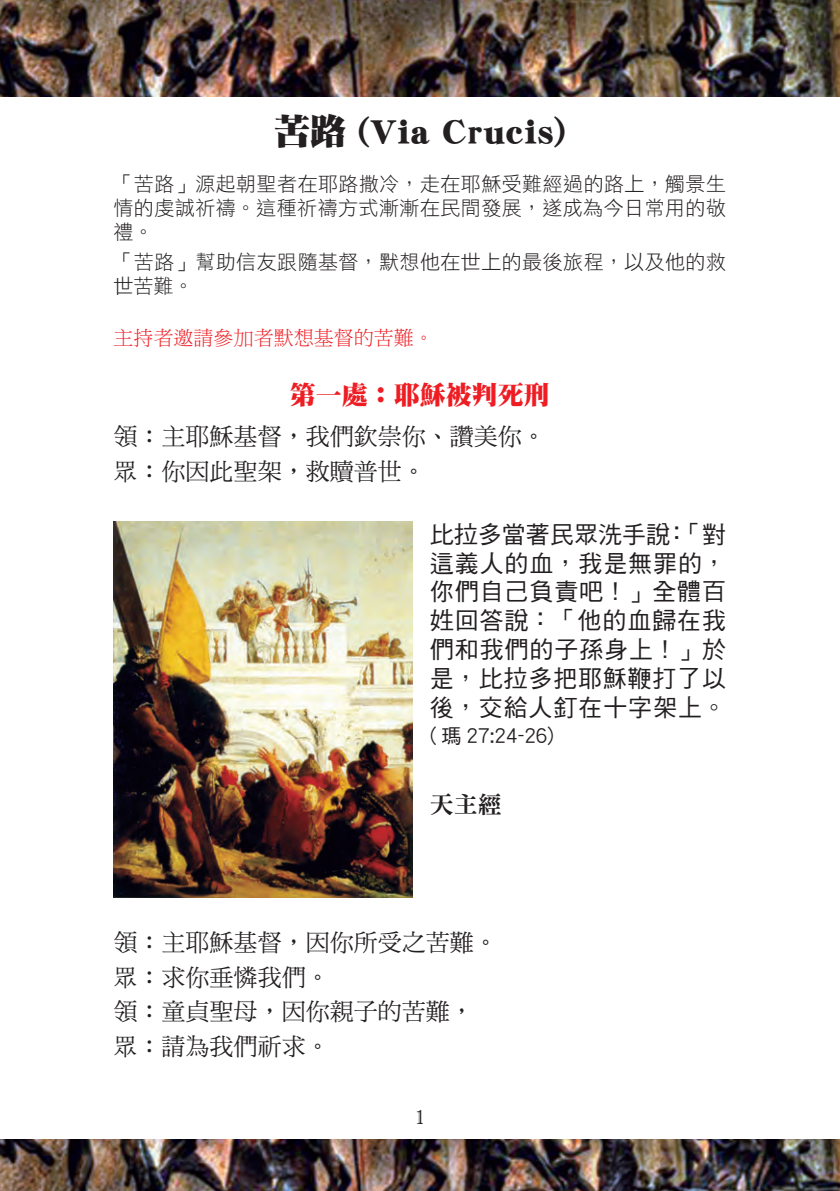
<style>
.page{position:relative;width:840px;height:1191px;background:#fff}
.page>*{position:absolute;margin:0;border:0;box-sizing:border-box;transform-origin:0 0}
.t1{font:36px "DF Ming HK W14";color:#231f20}
.t2{font:26px "DF Ming HK W12";color:#ee1d23}
.t3{font:24px/28.8px "DF Hei HK W5";letter-spacing:.035em;color:#231f20;text-align:justify}
.祈禱{font:24px "DF Ming HK W5";color:#231f20}
.祈禱-2{font:24px "DF Ming HK W9";color:#231f20}
.t4{font:20px/24px "DF Hei HK W3";letter-spacing:.02em;color:#231f20;text-align:justify}
.t5{font:20px "DF Ming HK W3";color:#ee1d23}
.t6{font:20px "DF Hei HK W5";color:#231f20}
.t7{font:20px "Imprint MT Shadow";color:#231f20}
</style>
<div class="page">
<img style="left:0;top:1139px;width:839px;height:52px">
<img style="left:0;top:0;width:839px;height:96px">
<img style="left:113px;top:522px;width:299px;height:375px">
<p class="t1" style="left:274px;top:112px;width:293px">苦路 (Via Crucis)</p>
<p class="t4" style="left:113px;top:171px;width:613px">「苦路」源起朝聖者在耶路撒冷，走在耶穌受難經過的路上，觸景生情的虔誠祈禱。這種祈禱方式漸漸在民間發展，遂成為今日常用的敬禮。</p>
<p class="t4" style="left:113px;top:249px;width:613px">「苦路」幫助信友跟隨基督，默想他在世上的最後旅程，以及他的救世苦難。</p>
<p class="t5" style="left:113px;top:327px;width:321px">主持者邀請參加者默想基督的苦難。</p>
<p class="t2" style="left:289px;top:381px;width:261px">第一處：耶穌被判死刑</p>
<p class="祈禱" style="left:113px;top:423px;width:433px">領：主耶穌基督，我們欽崇你、讚美你。</p>
<p class="祈禱" style="left:113px;top:458px;width:313px">眾：你因此聖架，救贖普世。</p>
<p class="t3" style="left:429px;top:519px;width:297px">比拉多當著民眾洗手說：「對這義人的血，我是無罪的，你們自己負責吧！」全體百姓回答說：「他的血歸在我們和我們的子孫身上！」於是，比拉多把耶穌鞭打了以後，交給人釘在十字架上。</p>
<p class="t6" style="left:429px;top:725px;width:126px">( 瑪 27:24-26)</p>
<p class="祈禱-2" style="left:429px;top:792px;width:73px">天主經</p>
<p class="祈禱" style="left:113px;top:929px;width:385px">領：主耶穌基督，因你所受之苦難。</p>
<p class="祈禱" style="left:113px;top:964px;width:217px">眾：求你垂憐我們。</p>
<p class="祈禱" style="left:113px;top:998px;width:361px">領：童貞聖母，因你親子的苦難，</p>
<p class="祈禱" style="left:113px;top:1033px;width:217px">眾：請為我們祈求。</p>
<p class="t7" style="left:415px;top:1105px;width:10px">1</p>
</div>
